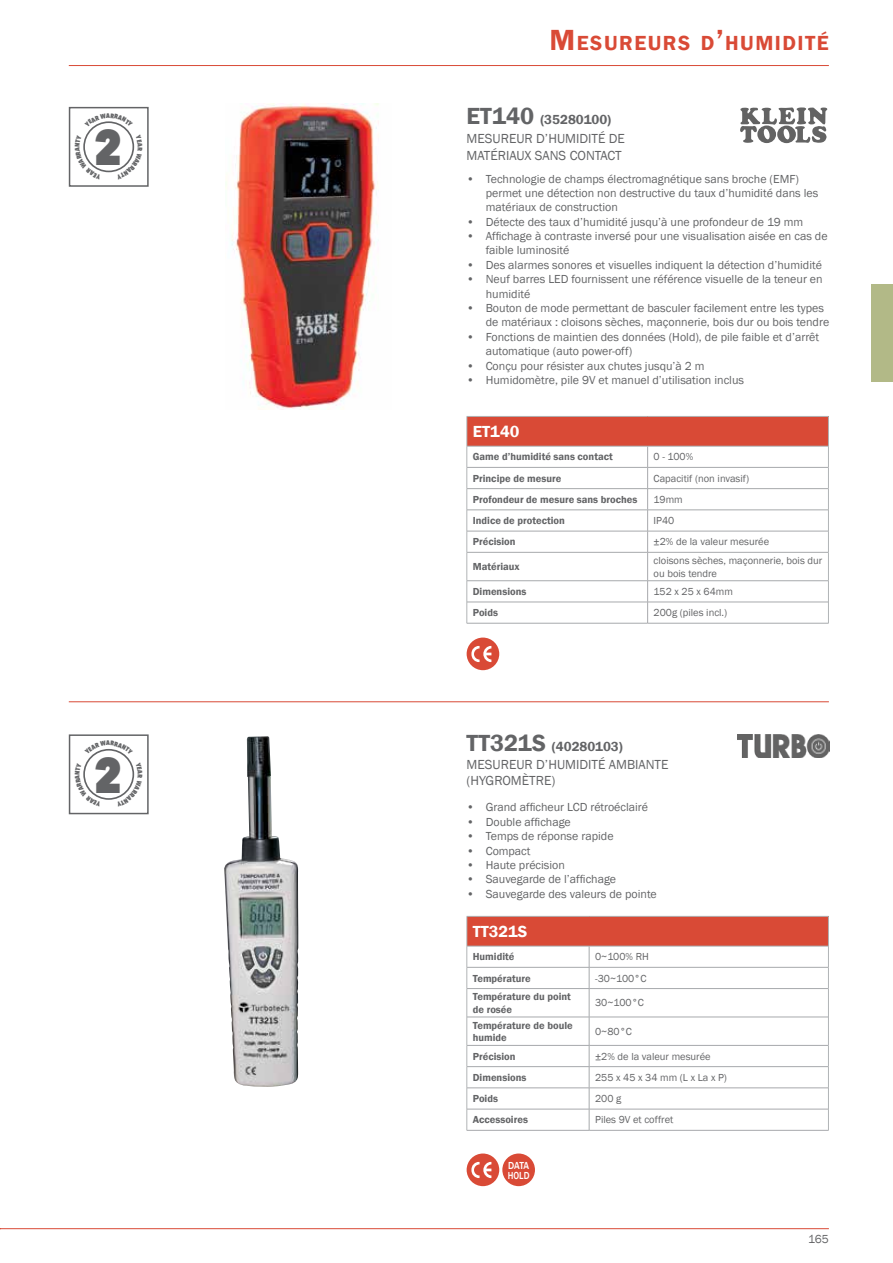
<style>
.page{position:relative;width:893px;height:1263px;background:#fff}
.page>*{position:absolute;margin:0;border:0;box-sizing:border-box;transform-origin:0 0}
.t1{font:800 condensed 49.65px "Avenir Next LT Pro";color:#636466}
.t2{font:600 21px "Franklin Gothic";letter-spacing:.07em;color:#d94a36}
.t3{font:600 16.5px "Franklin Gothic";color:#fff}
.t4{font:13.5px/17.9px "Franklin Gothic";color:#636466}
.t5{font:12px/14.4px "Franklin Gothic";color:#636466}
.t6{font:600 10.5px/12.6px "Franklin Gothic";color:#636466}
.t7{font:10.5px/12.6px "Franklin Gothic";color:#636466}
.t8{font:500 10.5px/9.8px "Franklin Gothic";letter-spacing:-.015em;color:#fff;scale:.9 1}
.s1{font-size:30px}
.s2{font-weight:600;font-size:24px}
.s3{font-weight:600}
</style>
<div class="page">
<hr style="left:69px;top:65px;width:760px;height:1px;background:#d94a36">
<hr style="left:69px;top:701px;width:760px;height:1px;background:#d94a36">
<img style="left:737px;top:734px;width:92px;height:23px">
<img style="left:224px;top:736px;width:74px;height:351px">
<div style="left:467px;top:916px;width:361px;height:30px;background:#d94a36"></div>
<hr style="left:467px;top:946px;width:122px;height:1px;background:#a7a9ac">
<hr style="left:589px;top:946px;width:239px;height:1px;background:#a7a9ac">
<hr style="left:467px;top:967px;width:122px;height:1px;background:#a7a9ac">
<hr style="left:589px;top:967px;width:239px;height:1px;background:#a7a9ac">
<hr style="left:467px;top:988px;width:122px;height:1px;background:#a7a9ac">
<hr style="left:589px;top:988px;width:239px;height:1px;background:#a7a9ac">
<hr style="left:467px;top:1017px;width:122px;height:1px;background:#a7a9ac">
<hr style="left:589px;top:1017px;width:239px;height:1px;background:#a7a9ac">
<hr style="left:467px;top:1045px;width:122px;height:1px;background:#a7a9ac">
<hr style="left:589px;top:1045px;width:239px;height:1px;background:#a7a9ac">
<hr style="left:467px;top:1066px;width:122px;height:1px;background:#a7a9ac">
<hr style="left:589px;top:1066px;width:239px;height:1px;background:#a7a9ac">
<hr style="left:467px;top:1087px;width:122px;height:1px;background:#a7a9ac">
<hr style="left:589px;top:1087px;width:239px;height:1px;background:#a7a9ac">
<hr style="left:467px;top:1109px;width:122px;height:1px;background:#a7a9ac">
<hr style="left:589px;top:1109px;width:239px;height:1px;background:#a7a9ac">
<svg style="left:589px;top:946px;width:1px;height:184px"></svg>
<hr style="left:467px;top:1130px;width:122px;height:1px;background:#a7a9ac">
<hr style="left:589px;top:1130px;width:240px;height:1px;background:#a7a9ac">
<hr style="left:467px;top:916px;width:122px;height:1px;background:#b1b4b6">
<hr style="left:467px;top:916px;width:1px;height:30px;background:#b1b4b6">
<hr style="left:589px;top:916px;width:240px;height:1px;background:#b1b4b6">
<hr style="left:828px;top:916px;width:1px;height:30px;background:#b1b4b6">
<svg style="left:467px;top:946px;width:1px;height:184px"></svg>
<svg style="left:828px;top:946px;width:1px;height:184px"></svg>
<div style="left:467px;top:1153px;width:32px;height:33px;background:#d94a36;border-radius:50%"></div>
<svg style="left:471px;top:1162px;width:21px;height:16px"></svg>
<div style="left:502px;top:1153px;width:33px;height:33px;background:#d94a36;border-radius:50%"></div>
<div style="left:69px;top:734px;width:80px;height:80px;border:1px solid #636466"></div>
<div style="left:871px;top:284px;width:22px;height:97px;background:#b2b987"></div>
<hr style="left:0;top:1228px;width:829px;height:1px;background:#d94a36">
<svg style="left:740px;top:107px;width:88px;height:36px"></svg>
<div style="left:467px;top:637px;width:32px;height:33px;background:#d94a36;border-radius:50%"></div>
<svg style="left:471px;top:646px;width:21px;height:16px"></svg>
<div style="left:69px;top:107px;width:80px;height:80px;border:1px solid #636466"></div>
<img style="left:225px;top:103px;width:154px;height:307px">
<div style="left:467px;top:416px;width:361px;height:30px;background:#d94a36"></div>
<hr style="left:467px;top:446px;width:181px;height:1px;background:#a7a9ac">
<hr style="left:648px;top:446px;width:180px;height:1px;background:#a7a9ac">
<hr style="left:467px;top:467px;width:181px;height:1px;background:#a7a9ac">
<hr style="left:648px;top:467px;width:180px;height:1px;background:#a7a9ac">
<hr style="left:467px;top:488px;width:181px;height:1px;background:#a7a9ac">
<hr style="left:648px;top:488px;width:180px;height:1px;background:#a7a9ac">
<hr style="left:467px;top:510px;width:181px;height:1px;background:#a7a9ac">
<hr style="left:648px;top:510px;width:180px;height:1px;background:#a7a9ac">
<hr style="left:467px;top:531px;width:181px;height:1px;background:#a7a9ac">
<hr style="left:648px;top:531px;width:180px;height:1px;background:#a7a9ac">
<hr style="left:467px;top:552px;width:181px;height:1px;background:#a7a9ac">
<hr style="left:648px;top:552px;width:180px;height:1px;background:#a7a9ac">
<hr style="left:467px;top:580px;width:181px;height:1px;background:#a7a9ac">
<hr style="left:648px;top:580px;width:180px;height:1px;background:#a7a9ac">
<hr style="left:467px;top:602px;width:181px;height:1px;background:#a7a9ac">
<hr style="left:648px;top:602px;width:180px;height:1px;background:#a7a9ac">
<svg style="left:647px;top:446px;width:1px;height:177px"></svg>
<hr style="left:467px;top:623px;width:181px;height:1px;background:#a7a9ac">
<hr style="left:648px;top:623px;width:181px;height:1px;background:#a7a9ac">
<hr style="left:467px;top:416px;width:181px;height:1px;background:#b1b4b6">
<hr style="left:648px;top:416px;width:181px;height:1px;background:#b1b4b6">
<svg style="left:467px;top:417px;width:1px;height:206px"></svg>
<svg style="left:828px;top:417px;width:1px;height:206px"></svg>
<svg style="left:94px;top:749px;width:30px;height:5px"></svg>
<svg style="left:117px;top:762px;width:18px;height:37px"></svg>
<svg style="left:83px;top:763px;width:18px;height:36px"></svg>
<svg style="left:93px;top:121px;width:32px;height:6px"></svg>
<svg style="left:117px;top:135px;width:18px;height:36px"></svg>
<svg style="left:83px;top:135px;width:18px;height:36px"></svg>
<h1 class="t1" style="left:94px;top:117px;width:29px">2</h1>
<h1 class="t1" style="left:94px;top:744px;width:29px">2</h1>
<h2 class="t2" style="left:550px;top:30px;width:281px"><span class="s1">M</span>ESUREURS D<span class="s1">’</span>HUMIDITÉ</h2>
<p class="t4" style="left:467px;top:111px;width:160px;line-height:19px"><span class="s2">ET140</span> <span class="s3">(35280100)<br></span>MESUREUR D’HUMIDITÉ DE</p>
<p class="t4" style="left:467px;top:146px;width:157px">MATÉRIAUX SANS CONTACT</p>
<p class="t5" style="left:486px;top:172px;width:334px;text-indent:-19px">• Technologie de champs électromagnétique sans broche (EMF) permet une détection non destructive du taux d’humidité dans les matériaux de construction</p>
<p class="t5" style="left:467px;top:215px;width:338px">• Détecte des taux d’humidité jusqu’à une profondeur de 19 mm</p>
<p class="t5" style="left:486px;top:229px;width:343px;text-indent:-19px">• Affichage à contraste inversé pour une visualisation aisée en cas de faible luminosité</p>
<p class="t5" style="left:467px;top:258px;width:357px">• Des alarmes sonores et visuelles indiquent la détection d’humidité</p>
<p class="t5" style="left:486px;top:272px;width:338px;text-indent:-19px">• Neuf barres LED fournissent une référence visuelle de la teneur en humidité</p>
<p class="t5" style="left:486px;top:301px;width:345px;text-indent:-19px">• Bouton de mode permettant de basculer facilement entre les types de matériaux : cloisons sèches, maçonnerie, bois dur ou bois tendre</p>
<p class="t5" style="left:486px;top:330px;width:335px;text-indent:-19px">• Fonctions de maintien des données (Hold), de pile faible et d’arrêt automatique (auto power-off)</p>
<p class="t5" style="left:467px;top:359px;width:240px">• Conçu pour résister aux chutes jusqu’à 2 m</p>
<p class="t5" style="left:467px;top:373px;width:279px">• Humidomètre, pile 9V et manuel d’utilisation inclus</p>
<h3 class="t3" style="left:473px;top:421px;width:48px">ET140</h3>
<p class="t6" style="left:473px;top:451px;width:142px">Game d’humidité sans contact</p>
<p class="t7" style="left:654px;top:451px;width:41px">0 - 100%</p>
<p class="t6" style="left:473px;top:472px;width:90px">Principe de mesure</p>
<p class="t7" style="left:654px;top:472px;width:97px">Capacitif (non invasif)</p>
<p class="t6" style="left:473px;top:493px;width:166px">Profondeur de mesure sans broches</p>
<p class="t7" style="left:654px;top:493px;width:31px">19mm</p>
<p class="t6" style="left:473px;top:514px;width:94px">Indice de protection</p>
<p class="t7" style="left:654px;top:515px;width:22px">IP40</p>
<p class="t6" style="left:473px;top:536px;width:44px">Précision</p>
<p class="t7" style="left:654px;top:536px;width:117px">±2% de la valeur mesurée</p>
<p class="t6" style="left:473px;top:560px;width:48px">Matériaux</p>
<p class="t7" style="left:654px;top:554px;width:170px">cloisons sèches, maçonnerie, bois dur ou bois tendre</p>
<p class="t6" style="left:473px;top:585px;width:55px">Dimensions</p>
<p class="t7" style="left:654px;top:585px;width:81px">152 x 25 x 64mm</p>
<p class="t6" style="left:473px;top:607px;width:27px">Poids</p>
<p class="t7" style="left:654px;top:607px;width:75px">200g (piles incl.)</p>
<p class="t4" style="left:467px;top:738px;width:203px"><span class="s2">TT321S</span> <span class="s3">(40280103)<br></span>MESUREUR D’HUMIDITÉ AMBIANTE</p>
<p class="t4" style="left:467px;top:772px;width:90px">(HYGROMÈTRE)</p>
<p class="t5" style="left:467px;top:800px;width:183px">• Grand afficheur LCD rétroéclairé</p>
<p class="t5" style="left:467px;top:815px;width:106px">• Double affichage</p>
<p class="t5" style="left:467px;top:829px;width:148px">• Temps de réponse rapide</p>
<p class="t5" style="left:467px;top:844px;width:65px">• Compact</p>
<p class="t5" style="left:467px;top:858px;width:100px">• Haute précision</p>
<p class="t5" style="left:467px;top:872px;width:151px">• Sauvegarde de l’affichage</p>
<p class="t5" style="left:467px;top:887px;width:192px">• Sauvegarde des valeurs de pointe</p>
<h3 class="t3" style="left:473px;top:921px;width:56px">TT321S</h3>
<p class="t6" style="left:473px;top:951px;width:43px">Humidité</p>
<p class="t7" style="left:595px;top:951px;width:55px">0~100% RH</p>
<p class="t6" style="left:473px;top:972px;width:60px">Température</p>
<p class="t7" style="left:595px;top:972px;width:53px">-30~100°C</p>
<p class="t6" style="left:473px;top:990px;width:100px">Température du point de rosée</p>
<p class="t7" style="left:595px;top:997px;width:50px">30~100°C</p>
<p class="t6" style="left:473px;top:1019px;width:101px">Température de boule humide</p>
<p class="t7" style="left:595px;top:1025px;width:38px">0~80°C</p>
<p class="t6" style="left:473px;top:1050px;width:44px">Précision</p>
<p class="t7" style="left:595px;top:1050px;width:117px">±2% de la valeur mesurée</p>
<p class="t6" style="left:473px;top:1071px;width:55px">Dimensions</p>
<p class="t7" style="left:595px;top:1071px;width:133px">255 x 45 x 34 mm (L x La x P)</p>
<p class="t6" style="left:473px;top:1092px;width:27px">Poids</p>
<p class="t7" style="left:595px;top:1092px;width:28px">200 g</p>
<p class="t6" style="left:473px;top:1114px;width:57px">Accessoires</p>
<p class="t7" style="left:595px;top:1114px;width:80px">Piles 9V et coffret</p>
<p class="t8" style="left:508px;top:1160px;width:26px">DATA<br>HOLD</p>
<p class="t5" style="left:808px;top:1231px;width:22px">165</p>
</div>
